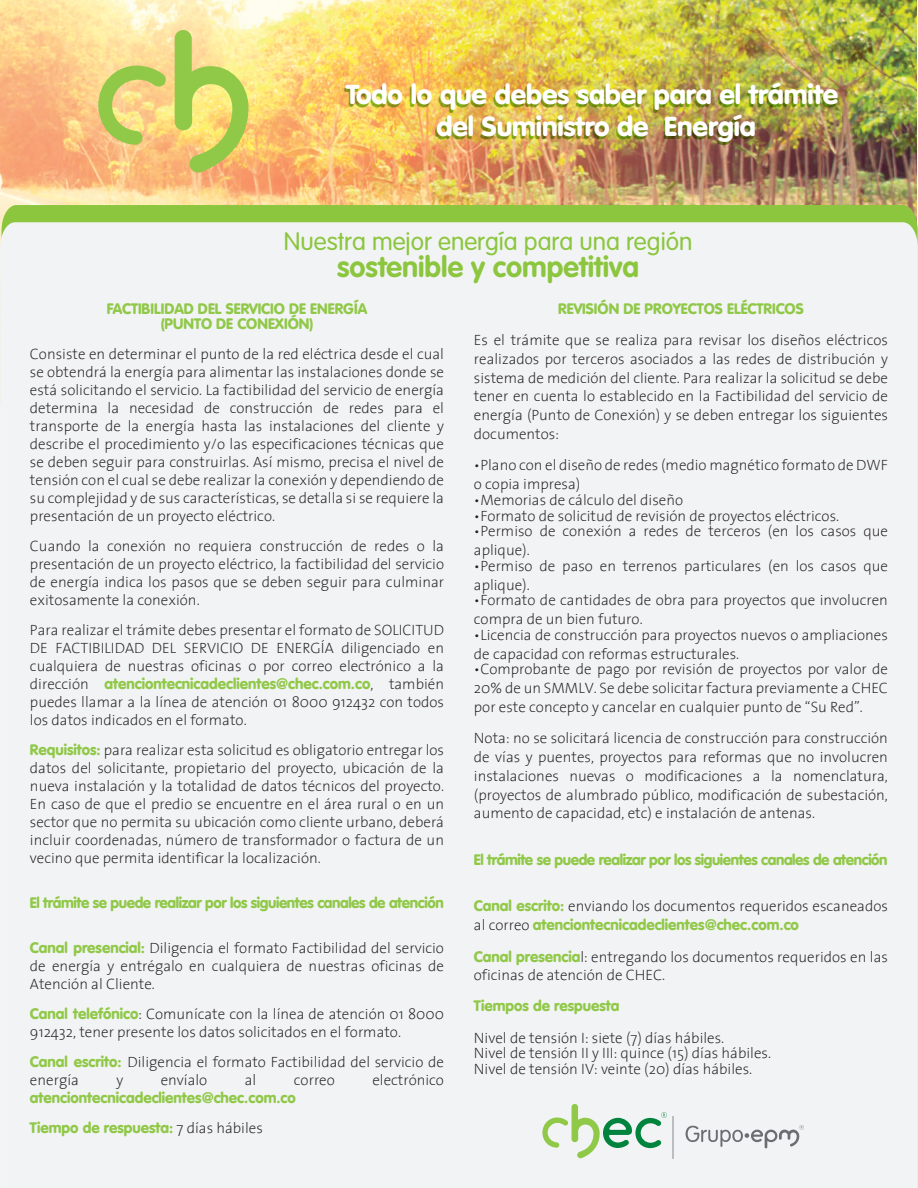
<style>
.page{position:relative;width:918px;height:1188px;background:#fff}
.page>*{position:absolute;margin:0;border:0;box-sizing:border-box;transform-origin:0 0}
.t1{font:700 28.95px "VAG Rounded Std";color:#8bc63e}
.t2{font:900 27px/32.4px "VAG Rounded Std";color:#fff;text-align:center}
.t3{font:300 24.9px "VAG Rounded Std";color:#8bc63e}
.t4{font:200 15px/18px "The Sans 2";color:#231f20}
.t5{font:900 15px/15px "VAG Rounded Std";color:#90c848;text-align:center}
.t6{font:900 15px "VAG Rounded Std";letter-spacing:-.025em;color:#90c848}
.s1{font-family:"The Sans 2";font-weight:200;color:#231f20}
.s2{font-family:"VAG Rounded Std";font-weight:900;color:#90c848}
</style>
<div class="page">
<img style="left:0;top:0;width:916px;height:222px">
<svg style="left:98px;top:30px;width:151px;height:144px;background:#ded278"></svg>
<div style="left:0;top:222px;width:918px;height:966px;background:#f2f3f4"></div>
<hr style="left:673px;top:1116px;width:1px;height:43px;background:#bcbdc0">
<svg style="left:686px;top:1125px;width:118px;height:23px"></svg>
<svg style="left:542px;top:1104px;width:125px;height:55px"></svg>
<h2 class="t2" style="left:346px;top:79px;width:494px">Todo lo que debes saber para el trámite del Suministro de Energía</h2>
<h3 class="t3" style="left:284px;top:228px;width:410px">Nuestra mejor energía para una región</h3>
<h1 class="t1" style="left:337px;top:250px;width:303px">sostenible y competitiva</h1>
<p class="t5" style="left:107px;top:301px;width:262px">FACTIBILIDAD DEL SERVICIO DE ENERGÍA (PUNTO DE CONEXIÓN)</p>
<p class="t4" style="left:30px;top:344px;width:416px;text-align:justify">Consiste en determinar el punto de la red eléctrica desde el cual se obtendrá la energía para alimentar las instalaciones donde se está solicitando el servicio. La factibilidad del servicio de energía determina la necesidad de construcción de redes para el transporte de la energía hasta las instalaciones del cliente y describe el procedimiento y/o las especificaciones técnicas que se deben seguir para construirlas. Así mismo, precisa el nivel de tensión con el cual se debe realizar la conexión y dependiendo de su complejidad y de sus características, se detalla si se requiere la presentación de un proyecto eléctrico.</p>
<p class="t4" style="left:30px;top:536px;width:416px;text-align:justify">Cuando la conexión no requiera construcción de redes o la presentación de un proyecto eléctrico, la factibilidad del servicio de energía indica los pasos que se deben seguir para culminar exitosamente la conexión.</p>
<p class="t4" style="left:30px;top:620px;width:416px;text-align:justify">Para realizar el trámite debes presentar el formato de SOLICITUD DE FACTIBILIDAD DEL SERVICIO DE ENERGÍA diligenciado en cualquiera de nuestras oficinas o por correo electrónico a la</p>
<p class="t5" style="left:30px;top:676px;width:416px"><span class="s1">dirección</span> atenciontecnicadeclientes@chec.com.co<span class="s1">, también</span></p>
<p class="t4" style="left:30px;top:692px;width:416px">puedes llamar a la línea de atención 01 8000 912432 con todos los datos indicados en el formato.</p>
<p class="t4" style="left:30px;top:740px;width:416px;text-align:justify"><span class="s2">Requisitos:</span> para realizar esta solicitud es obligatorio entregar los datos del solicitante, propietario del proyecto, ubicación de la nueva instalación y la totalidad de datos técnicos del proyecto.<br>En caso de que el predio se encuentre en el área rural o en un sector que no permita su ubicación como cliente urbano, deberá incluir coordenadas, número de transformador o factura de un vecino que permita identificar la localización.</p>
<p class="t6" style="left:30px;top:893px;width:415px">El trámite se puede realizar por los siguientes canales de atención</p>
<p class="t4" style="left:30px;top:938px;width:416px;text-align:justify"><span class="s2">Canal presencial:</span> Diligencia el formato Factibilidad del servicio de energía y entrégalo en cualquiera de nuestras oficinas de Atención al Cliente.</p>
<p class="t4" style="left:30px;top:1004px;width:416px"><span class="s2">Canal telefónico</span>: Comunícate con la línea de atención 01 8000<br>912432, tener presente los datos solicitados en el formato.</p>
<p class="t4" style="left:30px;top:1052px;width:416px"><span class="s2">Canal escrito:</span> Diligencia el formato Factibilidad del servicio de energía</p>
<p class="t4" style="left:116px;top:1070px;width:8px">y</p>
<p class="t4" style="left:161px;top:1070px;width:48px">envíalo</p>
<p class="t4" style="left:245px;top:1070px;width:13px">al</p>
<p class="t4" style="left:294px;top:1070px;width:42px">correo</p>
<p class="t4" style="left:372px;top:1070px;width:73px">electrónico</p>
<p class="t5" style="left:30px;top:1083px;width:267px;line-height:30px;text-align:left">atenciontecnicadeclientes@chec.com.co<br>Tiempo de respuesta: <span class="s1">7 días hábiles</span></p>
<p class="t5" style="left:558px;top:301px;width:247px">REVISIÓN DE PROYECTOS ELÉCTRICOS</p>
<p class="t4" style="left:474px;top:330px;width:416px;line-height:18.8px;text-align:justify">Es el trámite que se realiza para revisar los diseños eléctricos realizados por terceros asociados a las redes de distribución y sistema de medición del cliente. Para realizar la solicitud se debe tener en cuenta lo establecido en la Factibilidad del servicio de energía (Punto de Conexión) y se deben entregar los siguientes documentos:</p>
<p class="t4" style="left:474px;top:455px;width:416px;line-height:18.8px">•Plano con el diseño de redes (medio magnético formato de DWF o copia impresa)</p>
<p class="t4" style="left:474px;top:490px;width:211px">•Memorias de cálculo del diseño</p>
<p class="t4" style="left:474px;top:506px;width:367px">•Formato de solicitud de revisión de proyectos eléctricos.</p>
<p class="t4" style="left:474px;top:521px;width:416px;line-height:18.8px">•Permiso de conexión a redes de terceros (en los casos que aplique).</p>
<p class="t4" style="left:474px;top:556px;width:416px;line-height:18.8px">•Permiso de paso en terrenos particulares (en los casos que aplique).</p>
<p class="t4" style="left:474px;top:590px;width:416px;line-height:18.8px">•Formato de cantidades de obra para proyectos que involucren compra de un bien futuro.</p>
<p class="t4" style="left:474px;top:625px;width:416px;line-height:18.8px">•Licencia de construcción para proyectos nuevos o ampliaciones de capacidad con reformas estructurales.</p>
<p class="t4" style="left:474px;top:659px;width:416px;line-height:18.8px;text-align:justify">•Comprobante de pago por revisión de proyectos por valor de 20% de un SMMLV. Se debe solicitar factura previamente a CHEC por este concepto y cancelar en cualquier punto de “Su Red”.</p>
<p class="t4" style="left:474px;top:728px;width:416px;line-height:18.8px;text-align:justify">Nota: no se solicitará licencia de construcción para construcción de vías y puentes, proyectos para reformas que no involucren instalaciones nuevas o modificaciones a la nomenclatura, (proyectos de alumbrado público, modificación de subestación, aumento de capacidad, etc) e instalación de antenas.</p>
<p class="t6" style="left:474px;top:850px;width:415px">El trámite se puede realizar por los siguientes canales de atención</p>
<p class="t4" style="left:474px;top:897px;width:416px"><span class="s2">Canal escrito:</span> enviando los documentos requeridos escaneados</p>
<p class="t5" style="left:474px;top:918px;width:327px"><span class="s1">al correo</span> atenciontecnicadeclientes@chec.com.co</p>
<p class="t4" style="left:474px;top:947px;width:416px;line-height:18.8px"><span class="s2">Canal presencia</span>l: entregando los documentos requeridos en las oficinas de atención de CHEC.</p>
<p class="t5" style="left:474px;top:999px;width:147px">Tiempos de respuesta</p>
<p class="t4" style="left:474px;top:1029px;width:299px;line-height:15.8px">Nivel de tensión I: siete (7) días hábiles.<br>Nivel de tensión II y III: quince (15) días hábiles.<br>Nivel de tensión IV: veinte (20) días hábiles.</p>
</div>
